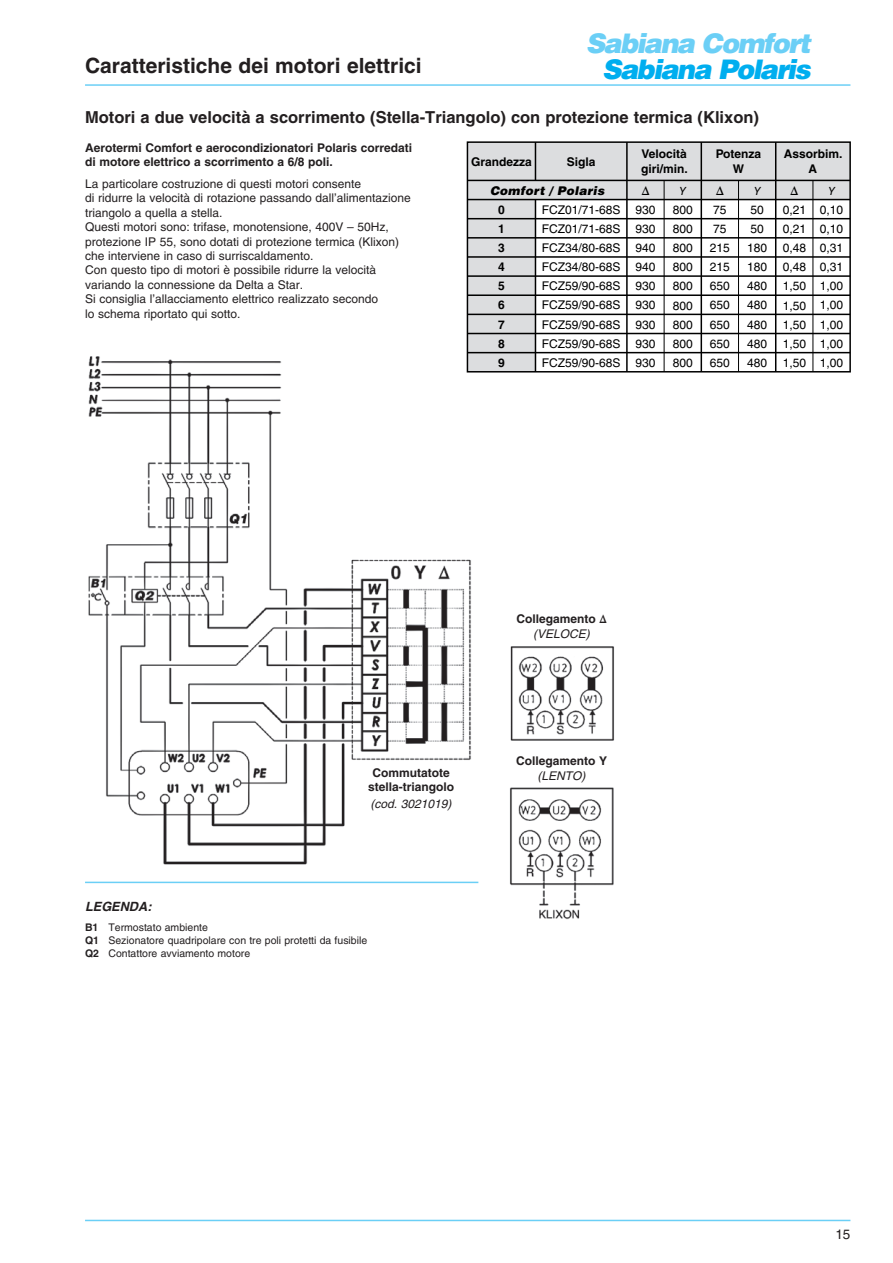
<style>
.page{position:relative;width:893px;height:1263px;background:#fff}
.page>*{position:absolute;margin:0;border:0;box-sizing:border-box;transform-origin:0 0}
.t1{font:italic 900 27px "Helvetica";letter-spacing:-.06em;color:#6bcff6}
.t2{font:italic 900 27px "Helvetica";letter-spacing:-.06em;color:#00aeef}
.t3{font:700 21px "Helvetica";color:#231f20}
.t4{font:700 16.5px "Helvetica";color:#231f20}
.t5{font:13.5px "Helvetica";color:#231f20}
.t6{font:italic 700 12.75px "Helvetica";color:#231f20}
.t7{font:italic 12.75px "Helvetica LT Std";color:#000}
.t8{font:12px/14.4px "Helvetica";color:#231f20}
.t9{font:12px/19.2px "Helvetica";color:#000;text-align:justify}
.t10{font:700 12px/14.4px "Helvetica";color:#231f20;text-align:center}
.t11{font:700 12px/19.2px "Helvetica";color:#000;text-align:center}
.t12{font:italic 900 12px "Helvetica";letter-spacing:.025em;color:#000}
.t13{font:italic 12px "Helvetica";color:#231f20}
.t14{font:italic 11.25px "Helvetica LT Std";color:#000}
.t15{font:10.5px/12.6px "Helvetica";color:#231f20}
.s1{font-weight:700}
.s2{font-family:"Helvetica LT Std"}
.s3{font-weight:400;font-style:italic}
</style>
<div class="page">
<img style="left:88px;top:340px;width:385px;height:525px">
<div style="left:467px;top:142px;width:383px;height:58px;background:#dcdddf"></div>
<div style="left:467px;top:180px;width:68px;height:192px;background:#dcdddf"></div>
<hr style="left:467px;top:199px;width:383px;height:1px;background:#000">
<hr style="left:467px;top:218px;width:383px;height:1px;background:#000">
<hr style="left:467px;top:256px;width:383px;height:2px;background:#000">
<hr style="left:467px;top:237px;width:383px;height:2px;background:#000">
<hr style="left:467px;top:294px;width:383px;height:2px;background:#000">
<hr style="left:467px;top:314px;width:383px;height:1px;background:#000">
<hr style="left:467px;top:333px;width:383px;height:1px;background:#000">
<hr style="left:467px;top:275px;width:383px;height:2px;background:#000">
<hr style="left:467px;top:352px;width:383px;height:1px;background:#000">
<hr style="left:535px;top:200px;width:1px;height:172px;background:#000">
<hr style="left:535px;top:142px;width:1px;height:38px;background:#000">
<hr style="left:626px;top:142px;width:2px;height:230px;background:#000">
<hr style="left:664px;top:180px;width:1px;height:192px;background:#000">
<hr style="left:738px;top:180px;width:1px;height:192px;background:#000">
<hr style="left:813px;top:180px;width:1px;height:192px;background:#000">
<hr style="left:701px;top:142px;width:1px;height:230px;background:#000">
<hr style="left:775px;top:142px;width:1px;height:230px;background:#000">
<hr style="left:467px;top:180px;width:383px;height:1px;background:#000">
<div style="left:467px;top:141px;width:384px;height:231px;border:2px solid #000"></div>
<hr style="left:85px;top:1220px;width:765px;height:1px;background:#6bcff6">
<img style="left:510px;top:646px;width:104px;height:274px">
<hr style="left:85px;top:84px;width:765px;height:2px;background:#6bcff6">
<hr style="left:85px;top:882px;width:393px;height:1px;background:#6bcff6">
<h2 class="t3" style="left:85px;top:53px;width:338px">Caratteristiche dei motori elettrici</h2>
<h1 class="t1" style="left:586px;top:26px;width:226px">Sabiana Comfort</h1>
<h1 class="t2" style="left:602px;top:51px;width:210px">Sabiana Polaris</h1>
<h3 class="t4" style="left:85px;top:107px;width:675px">Motori a due velocità a scorrimento (Stella-Triangolo) con protezione termica (Klixon)</h3>
<p class="t10" style="left:85px;top:140px;width:329px;text-align:left">Aerotermi Comfort e aerocondizionatori Polaris corredati di motore elettrico a scorrimento a 6/8 poli.</p>
<p class="t8" style="left:85px;top:177px;width:327px">La particolare costruzione di questi motori consente<br>di ridurre la velocità di rotazione passando dall’alimentazione triangolo a quella a stella.<br>Questi motori sono: trifase, monotensione, 400V – 50Hz, protezione IP 55, sono dotati di protezione termica (Klixon) che interviene in caso di surriscaldamento.<br>Con questo tipo di motori è possibile ridurre la velocità variando la connessione da Delta a Star.<br>Si consiglia l’allacciamento elettrico realizzato secondo<br>lo schema riportato qui sotto.</p>
<p class="t11" style="left:567px;top:152px;width:30px">Sigla</p>
<p class="t11" style="left:641px;top:145px;width:48px;line-height:15.8px;text-align:left">Velocità giri/min.</p>
<p class="t11" style="left:716px;top:145px;width:47px;line-height:15.8px">Potenza<br>W</p>
<p class="t11" style="left:784px;top:145px;width:60px;line-height:15.8px">Assorbim.<br>A</p>
<p class="t11" style="left:471px;top:152px;width:62px">Grandezza</p>
<p class="t12" style="left:490px;top:183px;width:116px">Comfort / Polaris</p>
<p class="t7" style="left:642px;top:183px;width:9px">∆</p>
<p class="t14" style="left:679px;top:184px;width:8px">Y</p>
<p class="t7" style="left:716px;top:183px;width:9px">∆</p>
<p class="t14" style="left:754px;top:184px;width:8px">Y</p>
<p class="t7" style="left:790px;top:183px;width:9px">∆</p>
<p class="t14" style="left:828px;top:184px;width:8px">Y</p>
<p class="t9" style="left:747px;top:200px;width:22px;text-align:left">50<br>50<br>180<br>180<br>480<br>480<br>480<br>480<br>480</p>
<p class="t9" style="left:820px;top:200px;width:25px">0,10<br>0,10<br>0,31<br>0,31<br>1,00<br>1,00<br>1,00<br>1,00<br>1,00</p>
<p class="t9" style="left:542px;top:200px;width:80px">FCZ01/71-68S FCZ01/71-68S FCZ34/80-68S FCZ34/80-68S FCZ59/90-68S FCZ59/90-68S FCZ59/90-68S FCZ59/90-68S FCZ59/90-68S</p>
<p class="t9" style="left:635px;top:200px;width:22px">930<br>930<br>940<br>940<br>930<br>930<br>930<br>930<br>930</p>
<p class="t9" style="left:710px;top:200px;width:22px;text-align:left">75<br>75<br>215<br>215<br>650<br>650<br>650<br>650<br>650</p>
<p class="t9" style="left:783px;top:200px;width:25px">0,21<br>0,21<br>0,48<br>0,48<br>1,50<br>1,50<br>1,50<br>1,50<br>1,50</p>
<p class="t11" style="left:498px;top:200px;width:8px;text-align:justify">0<br>1<br>3<br>4<br>5<br>6<br>7<br>8<br>9</p>
<p class="t9" style="left:673px;top:200px;width:22px">800<br>800<br>800<br>800<br>800<br>800<br>800<br>800<br>800</p>
<p class="t10" style="left:368px;top:765px;width:88px">Commutatote stella-triangolo</p>
<p class="t13" style="left:371px;top:797px;width:83px">(cod. 3021019)</p>
<p class="t6" style="left:85px;top:899px;width:68px">LEGENDA:</p>
<p class="t15" style="left:85px;top:921px;width:284px"><span class="s1">B1</span> Termostato ambiente<br><span class="s1">Q1</span> Sezionatore quadripolare con tre poli protetti da fusibile<br><span class="s1">Q2</span> Contattore avviamento motore</p>
<p class="t10" style="left:516px;top:612px;width:92px">Collegamento <span class="s2">∆ </span><span class="s3">(VELOCE)</span></p>
<p class="t10" style="left:516px;top:753px;width:93px">Collegamento <span class="s2">Y </span><span class="s3">(LENTO)</span></p>
<p class="t5" style="left:835px;top:1227px;width:17px">15</p>
</div>
